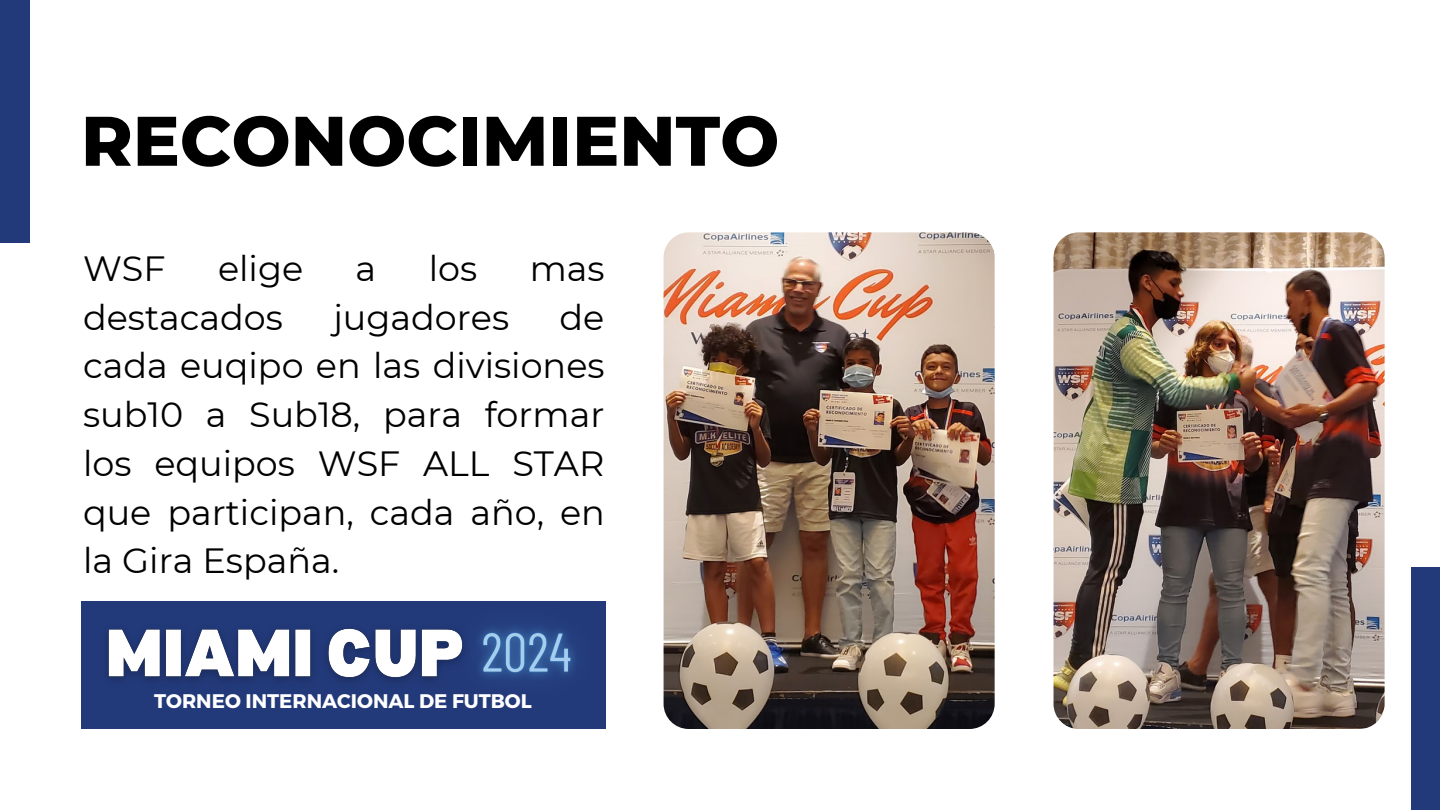
<style>
.page{position:relative;width:1440px;height:810px;background:#fff}
.page>*{position:absolute;margin:0;border:0;box-sizing:border-box;transform-origin:0 0}
.t1{font:800 70px "Montserrat";color:#000}
.t2{font:35px/48.8px "Montserrat";color:#000;text-align:justify}
.t3{font:700 19.7px "Montserrat";color:#fff}
</style>
<div class="page">
<div style="left:0;top:0;width:29px;height:243px;background:#233a7a"></div>
<div style="left:1411px;top:567px;width:29px;height:243px;background:#233a7a"></div>
<img style="left:664px;top:232px;width:331px;height:497px;border-radius:25px">
<img style="left:1054px;top:232px;width:331px;height:497px;border-radius:25px">
<div style="left:81px;top:602px;width:524px;height:127px;background:#233a7a"></div>
<img style="left:107px;top:628px;width:318px;height:54px">
<img style="left:425px;top:601px;width:181px;height:128px">
<p class="t1" style="left:81px;top:98px;width:700px">RECONOCIMIENTO</p>
<p class="t2" style="left:83px;top:244px;width:84px">WSF</p>
<p class="t2" style="left:218px;top:244px;width:87px">elige</p>
<p class="t2" style="left:356px;top:244px;width:22px">a</p>
<p class="t2" style="left:429px;top:244px;width:50px">los</p>
<p class="t2" style="left:530px;top:244px;width:76px">mas</p>
<p class="t2" style="left:83px;top:293px;width:201px">destacados</p>
<p class="t2" style="left:333px;top:293px;width:177px">jugadores</p>
<p class="t2" style="left:83px;top:293px;width:523px;text-indent:477px">de cada euqipo en las divisiones sub10 a Sub18, para formar los equipos WSF ALL STAR que participan, cada año, en la Gira España.</p>
<p class="t3" style="left:154px;top:688px;width:379px">TORNEO INTERNACIONAL DE FUTBOL</p>
</div>
